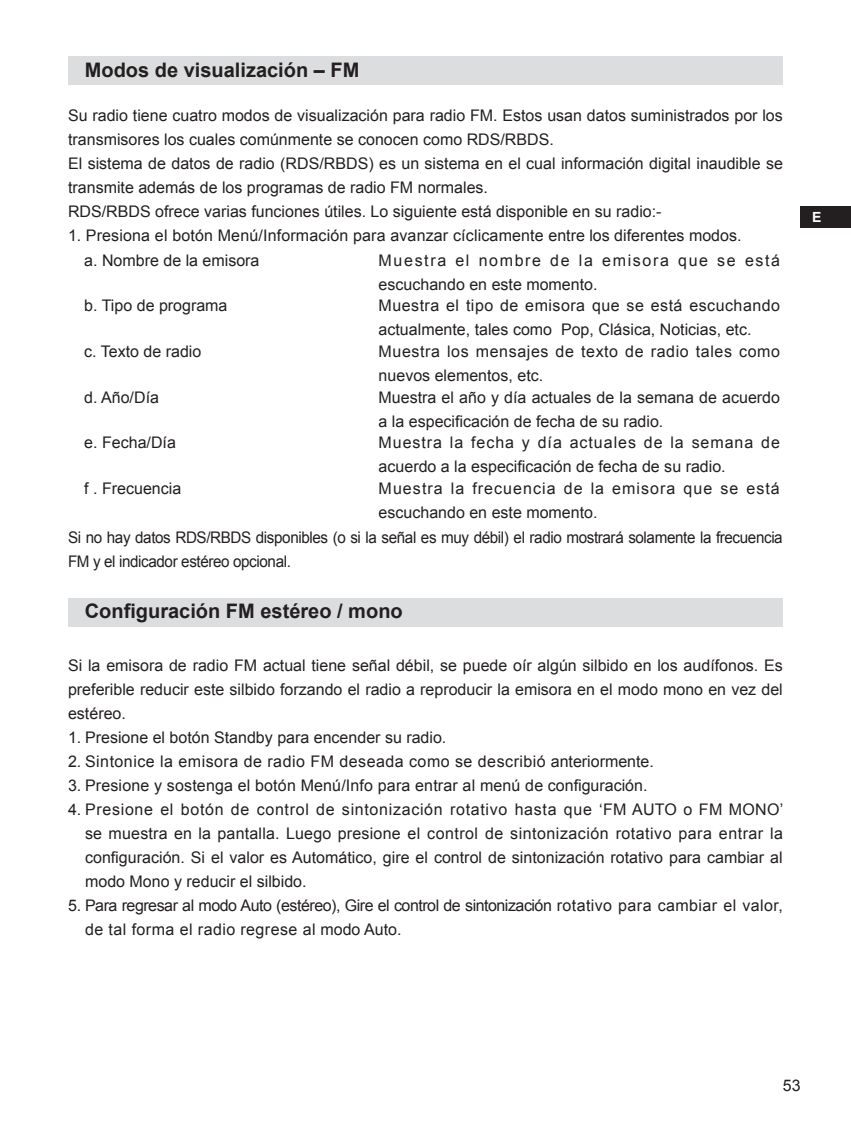
<style>
.page{position:relative;width:851px;height:1134px;background:#fff}
.page>*{position:absolute;margin:0;border:0;box-sizing:border-box;transform-origin:0 0}
.t1{font:700 20px "Arial";color:#231f20}
.項目編號_3{font:16px/24px "Arial";color:#231f20}
.項目編號_3-2{font:16px/24px "Arial";letter-spacing:-.025em;color:#231f20;scale:.95 1}
.項目編號_3-3{font:16px "Arial";letter-spacing:.03em;color:#231f20}
.項目編號_3-4{font:16px/24px "Arial";letter-spacing:.065em;color:#231f20}
.項目編號_3-5{font:16px/24px "Arial";letter-spacing:.035em;color:#231f20}
.項目編號_3-6{font:16px/24px "Arial";letter-spacing:.1em;color:#231f20}
.t2{font:700 14px "Arial";color:#fff}
</style>
<div class="page">
<div style="left:800px;top:206px;width:50px;height:21px;background:#231f20"></div>
<div style="left:68px;top:57px;width:714px;height:28px;background:#dcddde"></div>
<div style="left:68px;top:598px;width:714px;height:28px;background:#dcddde"></div>
<p class="t1" style="left:85px;top:56px;width:276px">Modos de visualización – FM</p>
<p class="項目編號_3" style="left:68px;top:104px;width:716px">Su radio tiene cuatro modos de visualización para radio FM. Estos usan datos suministrados por los transmisores los cuales comúnmente se conocen como RDS/RBDS.</p>
<p class="項目編號_3" style="left:68px;top:152px;width:716px">El sistema de datos de radio (RDS/RBDS) es un sistema en el cual información digital inaudible se transmite además de los programas de radio FM normales.</p>
<p class="項目編號_3" style="left:68px;top:200px;width:595px">RDS/RBDS ofrece varias funciones útiles. Lo siguiente está disponible en su radio:-</p>
<p class="項目編號_3" style="left:68px;top:224px;width:675px">1. Presiona el botón Menú/Información para avanzar cíclicamente entre los diferentes modos.</p>
<p class="項目編號_3" style="left:84px;top:248px;width:177px">a. Nombre de la emisora</p>
<p class="項目編號_3-6" style="left:378px;top:248px;width:403px">Muestra el nombre de la emisora que se está escuchando en este momento.</p>
<p class="項目編號_3" style="left:84px;top:294px;width:145px">b. Tipo de programa</p>
<p class="項目編號_3" style="left:378px;top:294px;width:403px">Muestra el tipo de emisora que se está escuchando actualmente, tales como Pop, Clásica, Noticias, etc.</p>
<p class="項目編號_3" style="left:84px;top:340px;width:119px">c. Texto de radio</p>
<p class="項目編號_3-5" style="left:378px;top:340px;width:403px">Muestra los mensajes de texto de radio tales como nuevos elementos, etc.</p>
<p class="項目編號_3" style="left:84px;top:385px;width:76px">d. Año/Día</p>
<p class="項目編號_3" style="left:378px;top:385px;width:403px">Muestra el año y día actuales de la semana de acuerdo a la especificación de fecha de su radio.</p>
<p class="項目編號_3" style="left:84px;top:431px;width:93px">e. Fecha/Día</p>
<p class="項目編號_3" style="left:378px;top:431px;width:403px">Muestra la fecha y día actuales de la semana de acuerdo a la especificación de fecha de su radio.</p>
<p class="項目編號_3" style="left:84px;top:477px;width:98px">f . Frecuencia</p>
<p class="項目編號_3-4" style="left:378px;top:477px;width:402px">Muestra la frecuencia de la emisora que se está escuchando en este momento.</p>
<p class="項目編號_3-2" style="left:68px;top:525px;width:753px">Si no hay datos RDS/RBDS disponibles (o si la señal es muy débil) el radio mostrará solamente la frecuencia<br>FM y el indicador estéreo opcional.</p>
<p class="t1" style="left:85px;top:598px;width:319px">Configuración FM estéreo / mono</p>
<p class="項目編號_3" style="left:68px;top:653px;width:716px;text-align:justify">Si la emisora de radio FM actual tiene señal débil, se puede oír algún silbido en los audífonos. Es preferible reducir este silbido forzando el radio a reproducir la emisora en el modo mono en vez del estéreo.</p>
<p class="項目編號_3" style="left:68px;top:725px;width:380px">1. Presione el botón Standby para encender su radio.</p>
<p class="項目編號_3-3" style="left:68px;top:751px;width:587px">2. Sintonice la emisora de radio FM deseada como se describió anteriormente.</p>
<p class="項目編號_3" style="left:68px;top:773px;width:581px">3. Presione y sostenga el botón Menú/Info para entrar al menú de configuración.</p>
<p class="項目編號_3" style="left:85px;top:797px;width:699px;text-align:justify;text-indent:-17px">4. Presione el botón de control de sintonización rotativo hasta que ‘FM AUTO o FM MONO’ se muestra en la pantalla. Luego presione el control de sintonización rotativo para entrar la configuración. Si el valor es Automático, gire el control de sintonización rotativo para cambiar al modo Mono y reducir el silbido.</p>
<p class="項目編號_3" style="left:85px;top:893px;width:699px;text-indent:-17px">5. Para regresar al modo Auto (estéreo), Gire el control de sintonización rotativo para cambiar el valor, de tal forma el radio regrese al modo Auto.</p>
<p class="t2" style="left:811px;top:208px;width:11px">E</p>
<p class="項目編號_3" style="left:782px;top:1073px;width:19px">53</p>
</div>
